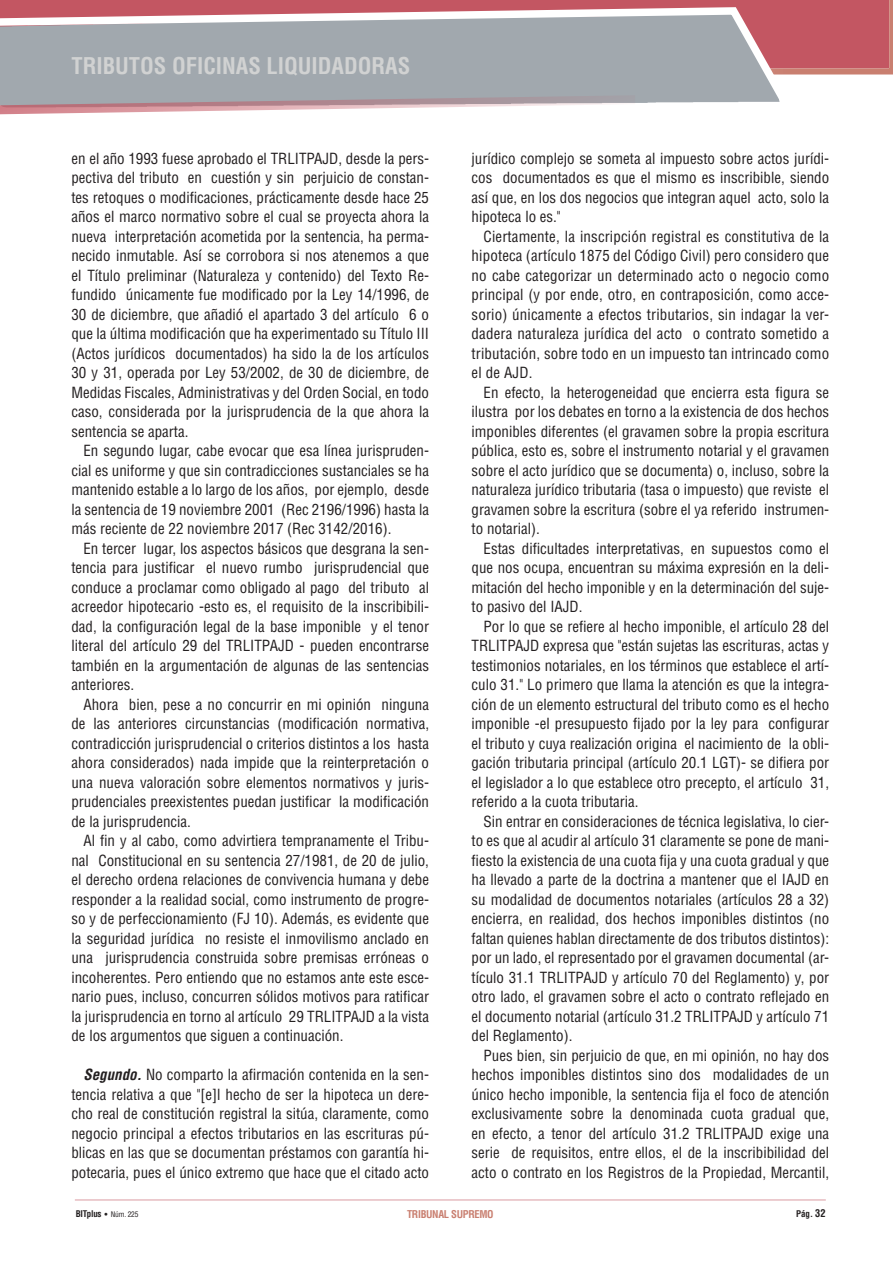
<style>
.page{position:relative;width:893px;height:1263px;background:#fff}
.page>*{position:absolute;margin:0;border:0;box-sizing:border-box;transform-origin:0 0}
.t1{font:700 condensed 22.5px "Helvetica";color:#d1d2d2}
.BT_New_-_Parrafo_2ºy{font:condensed 15px/19.5px "Helvetica";color:#231f20;text-align:justify}
.t2{font:700 condensed 10.5px "Helvetica";letter-spacing:-.03em;color:#c97f70}
.t3{font:700 condensed 9px "Helvetica";letter-spacing:-.03em;color:#231f20}
.s1{font-weight:700;font-style:italic}
.s2{font-size:7.5px}
.s3{font-weight:400;font-size:7.5px}
.s4{font-size:10.5px}
</style>
<div class="page">
<svg style="left:0;top:0;width:893px;height:75px;background:#c45b64"></svg>
<hr style="left:75px;top:1199px;width:751px;height:2px;background:#e7bcc0">
<svg style="left:198px;top:1px;width:403px;height:2px"></svg>
<svg style="left:0;top:3px;width:793px;height:100px;background:#ada4aa"></svg>
<svg style="left:0;top:94px;width:637px;height:21px"></svg>
<svg style="left:764px;top:79px;width:28px;height:24px"></svg>
<h1 class="t1" style="left:71px;top:52px;width:340px">TRIBUTOS OFICINAS LIQUIDADORAS</h1>
<p class="BT_New_-_Parrafo_2ºy" style="left:71px;top:148px;width:359px">en el año 1993 fuese aprobado el TRLITPAJD, desde la pers&shy;pectiva del tributo en cuestión y sin perjuicio de constan&shy;tes retoques o modificaciones, prácticamente desde hace 25 años el marco normativo sobre el cual se proyecta ahora la nueva interpretación acometida por la sentencia, ha perma&shy;necido inmutable. Así se corrobora si nos atenemos a que el Título preliminar (Naturaleza y contenido) del Texto Re&shy;fundido únicamente fue modificado por la Ley 14/1996, de 30 de diciembre, que añadió el apartado 3 del artículo 6 o que la última modificación que ha experimentado su Título III (Actos jurídicos documentados) ha sido la de los artículos 30 y 31, operada por Ley 53/2002, de 30 de diciembre, de Medidas Fiscales, Administrativas y del Orden Social, en todo caso, considerada por la jurisprudencia de la que ahora la sentencia se aparta.</p>
<p class="BT_New_-_Parrafo_2ºy" style="left:71px;top:441px;width:359px;text-indent:12px">En segundo lugar, cabe evocar que esa línea jurispruden&shy;cial es uniforme y que sin contradicciones sustanciales se ha mantenido estable a lo largo de los años, por ejemplo, desde la sentencia de 19 noviembre 2001 (Rec 2196/1996) hasta la más reciente de 22 noviembre 2017 (Rec 3142/2016).</p>
<p class="BT_New_-_Parrafo_2ºy" style="left:71px;top:538px;width:359px;text-indent:12px">En tercer lugar, los aspectos básicos que desgrana la sen&shy;tencia para justificar el nuevo rumbo jurisprudencial que conduce a proclamar como obligado al pago del tributo al acreedor hipotecario -esto es, el requisito de la inscribibili&shy;dad, la configuración legal de la base imponible y el tenor literal del artículo 29 del TRLITPAJD - pueden encontrarse también en la argumentación de algunas de las sentencias anteriores.</p>
<p class="BT_New_-_Parrafo_2ºy" style="left:71px;top:694px;width:359px;text-indent:12px">Ahora bien, pese a no concurrir en mi opinión ninguna de las anteriores circunstancias (modificación normativa, contradicción jurisprudencial o criterios distintos a los hasta ahora considerados) nada impide que la reinterpretación o una nueva valoración sobre elementos normativos y juris&shy;prudenciales preexistentes puedan justificar la modificación de la jurisprudencia.</p>
<p class="BT_New_-_Parrafo_2ºy" style="left:71px;top:831px;width:359px;text-indent:12px">Al fin y al cabo, como advirtiera tempranamente el Tribu&shy;nal Constitucional en su sentencia 27/1981, de 20 de julio, el derecho ordena relaciones de convivencia humana y debe responder a la realidad social, como instrumento de progre&shy;so y de perfeccionamiento (FJ 10). Además, es evidente que la seguridad jurídica no resiste el inmovilismo anclado en una jurisprudencia construida sobre premisas erróneas o incoherentes. Pero entiendo que no estamos ante este esce&shy;nario pues, incluso, concurren sólidos motivos para ratificar la jurisprudencia en torno al artículo 29 TRLITPAJD a la vista de los argumentos que siguen a continuación.</p>
<p class="BT_New_-_Parrafo_2ºy" style="left:71px;top:1065px;width:359px;text-indent:12px"><span class="s1">Segundo.</span> No comparto la afirmación contenida en la sen&shy;tencia relativa a que "[e]l hecho de ser la hipoteca un dere&shy;cho real de constitución registral la sitúa, claramente, como negocio principal a efectos tributarios en las escrituras pú&shy;blicas en las que se documentan préstamos con garantía hi&shy;potecaria, pues el único extremo que hace que el citado acto</p>
<p class="BT_New_-_Parrafo_2ºy" style="left:472px;top:148px;width:359px">jurídico complejo se someta al impuesto sobre actos jurídi&shy;cos documentados es que el mismo es inscribible, siendo así que, en los dos negocios que integran aquel acto, solo la hipoteca lo es."</p>
<p class="BT_New_-_Parrafo_2ºy" style="left:472px;top:226px;width:359px;text-indent:12px">Ciertamente, la inscripción registral es constitutiva de la hipoteca (artículo 1875 del Código Civil) pero considero que no cabe categorizar un determinado acto o negocio como principal (y por ende, otro, en contraposición, como acce&shy;sorio) únicamente a efectos tributarios, sin indagar la ver&shy;dadera naturaleza jurídica del acto o contrato sometido a tributación, sobre todo en un impuesto tan intrincado como el de AJD.</p>
<p class="BT_New_-_Parrafo_2ºy" style="left:472px;top:382px;width:359px;text-indent:12px">En efecto, la heterogeneidad que encierra esta figura se ilustra por los debates en torno a la existencia de dos hechos imponibles diferentes (el gravamen sobre la propia escritura pública, esto es, sobre el instrumento notarial y el gravamen sobre el acto jurídico que se documenta) o, incluso, sobre la naturaleza jurídico tributaria (tasa o impuesto) que reviste el gravamen sobre la escritura (sobre el ya referido instrumen&shy;to notarial).</p>
<p class="BT_New_-_Parrafo_2ºy" style="left:472px;top:538px;width:359px;text-indent:12px">Estas dificultades interpretativas, en supuestos como el que nos ocupa, encuentran su máxima expresión en la deli&shy;mitación del hecho imponible y en la determinación del suje&shy;to pasivo del IAJD.</p>
<p class="BT_New_-_Parrafo_2ºy" style="left:472px;top:616px;width:359px;text-indent:12px">Por lo que se refiere al hecho imponible, el artículo 28 del TRLITPAJD expresa que "están sujetas las escrituras, actas y testimonios notariales, en los términos que establece el artí&shy;culo 31." Lo primero que llama la atención es que la integra&shy;ción de un elemento estructural del tributo como es el hecho imponible -el presupuesto fijado por la ley para configurar el tributo y cuya realización origina el nacimiento de la obli&shy;gación tributaria principal (artículo 20.1 LGT)- se difiera por el legislador a lo que establece otro precepto, el artículo 31, referido a la cuota tributaria.</p>
<p class="BT_New_-_Parrafo_2ºy" style="left:472px;top:811px;width:359px;text-indent:12px">Sin entrar en consideraciones de técnica legislativa, lo cier&shy;to es que al acudir al artículo 31 claramente se pone de mani&shy;fiesto la existencia de una cuota fija y una cuota gradual y que ha llevado a parte de la doctrina a mantener que el IAJD en su modalidad de documentos notariales (artículos 28 a 32) encierra, en realidad, dos hechos imponibles distintos (no faltan quienes hablan directamente de dos tributos distintos): por un lado, el representado por el gravamen documental (ar&shy;tículo 31.1 TRLITPAJD y artículo 70 del Reglamento) y, por otro lado, el gravamen sobre el acto o contrato reflejado en el documento notarial (artículo 31.2 TRLITPAJD y artículo 71 del Reglamento).</p>
<p class="BT_New_-_Parrafo_2ºy" style="left:472px;top:1045px;width:359px;text-indent:12px">Pues bien, sin perjuicio de que, en mi opinión, no hay dos hechos imponibles distintos sino dos modalidades de un único hecho imponible, la sentencia fija el foco de atención exclusivamente sobre la denominada cuota gradual que, en efecto, a tenor del artículo 31.2 TRLITPAJD exige una serie de requisitos, entre ellos, el de la inscribibilidad del acto o contrato en los Registros de la Propiedad, Mercantil,</p>
<p class="t3" style="left:76px;top:1208px;width:64px">BITplus <span class="s2">•</span> <span class="s3">Núm. 225</span></p>
<p class="t2" style="left:407px;top:1207px;width:88px">TRIBUNAL SUPREMO</p>
<p class="t3" style="left:796px;top:1208px;width:31px">Pág. <span class="s4">32</span></p>
</div>
